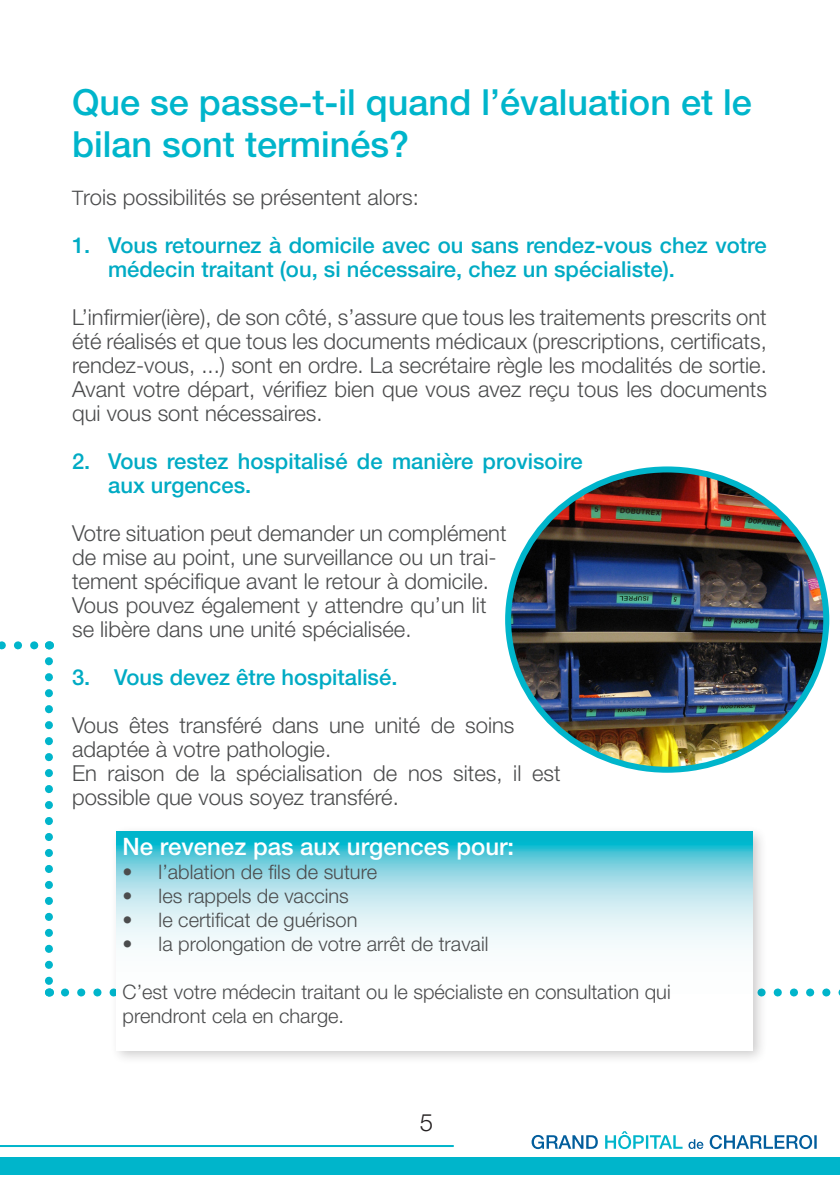
<style>
.page{position:relative;width:840px;height:1191px;background:#fff}
.page>*{position:absolute;margin:0;border:0;box-sizing:border-box;transform-origin:0 0}
.t1{font:500 36px/42px "Helvetica Neue LT Std";color:#00b5cb}
.t2{font:500 24px "Helvetica Neue LT Std";color:#fff}
.t3{font:300 24px "Helvetica Neue LT Std";color:#231f20}
.t4{font:300 22px/24px "Helvetica Neue LT Std";color:#4b4c4d}
.t5{font:500 22px/24px "Helvetica Neue LT Std";color:#00abc4}
.t6{font:300 20px/24px "Helvetica Neue LT Std";color:#4b4c4d}
.s1{font-size:20px}
</style>
<div class="page">
<svg style="left:688px;top:1135px;width:128px;height:14px"></svg>
<svg style="left:605px;top:1131px;width:77px;height:18px"></svg>
<svg style="left:531px;top:1135px;width:66px;height:14px"></svg>
<hr style="left:0;top:1145px;width:453px;height:2px;background:#00b5cb">
<div style="left:0;top:1157px;width:839px;height:18px;background:#00b5cb"></div>
<svg style="left:0;top:641px;width:39px;height:8px"></svg>
<svg style="left:65px;top:988px;width:775px;height:8px"></svg>
<img style="left:508px;top:470px;width:317px;height:299px">
<div style="left:110px;top:824px;width:656px;height:241px;background:#231f20;opacity:.23"></div>
<svg style="left:117px;top:831px;width:635px;height:219px"></svg>
<svg style="left:45px;top:661px;width:8px;height:335px"></svg>
<p class="t1" style="left:72px;top:80px;width:680px">Que se passe-t-il quand l’évaluation et le bilan sont terminés?</p>
<p class="t4" style="left:72px;top:184px;width:348px"><span class="s1">T</span>rois possibilités se présentent alors:</p>
<p class="t5" style="left:108px;top:232px;width:659px;text-indent:-36px">1. Vous retournez à domicile avec ou sans rendez-vous chez votre médecin traitant (ou, si nécessaire, chez un spécialiste).</p>
<p class="t4" style="left:72px;top:304px;width:696px;text-align:justify">L’infirmier(ière), de son côté, s’assure que tous les traitements prescrits ont été réalisés et que tous les documents médicaux (prescriptions, certificats, rendez-vous, ...) sont en ordre. La secrétaire règle les modalités de sortie.<br>Avant votre départ, vérifiez bien que vous avez reçu tous les documents qui vous sont nécessaires.</p>
<p class="t5" style="left:108px;top:448px;width:475px;text-indent:-36px">2. Vous restez hospitalisé de manière provisoire aux urgences.</p>
<p class="t4" style="left:72px;top:520px;width:436px">Votre situation peut demander un complément de mise au point, une surveillance ou un trai&shy;tement spécifique avant le retour à domicile.</p>
<p class="t4" style="left:72px;top:592px;width:415px">Vous pouvez également y attendre qu’un lit se libère dans une unité spécialisée.</p>
<p class="t5" style="left:72px;top:664px;width:327px">3. Vous devez être hospitalisé.</p>
<p class="t4" style="left:72px;top:712px;width:443px">Vous êtes transféré dans une unité de soins adaptée à votre pathologie.</p>
<p class="t4" style="left:72px;top:760px;width:489px">En raison de la spécialisation de nos sites, il est possible que vous soyez transféré.</p>
<p class="t2" style="left:122px;top:831px;width:393px">Ne revenez pas aux urgences pour:</p>
<p class="t6" style="left:122px;top:859px;width:256px">• l’ablation de fils de suture</p>
<p class="t6" style="left:122px;top:883px;width:228px">• les rappels de vaccins</p>
<p class="t6" style="left:122px;top:907px;width:236px">• le certificat de guérison</p>
<p class="t6" style="left:122px;top:931px;width:367px">• la prolongation de votre arrêt de travail</p>
<p class="t6" style="left:122px;top:979px;width:549px">C’est votre médecin traitant ou le spécialiste en consultation qui prendront cela en charge.</p>
<p class="t3" style="left:420px;top:1107px;width:15px">5</p>
</div>
